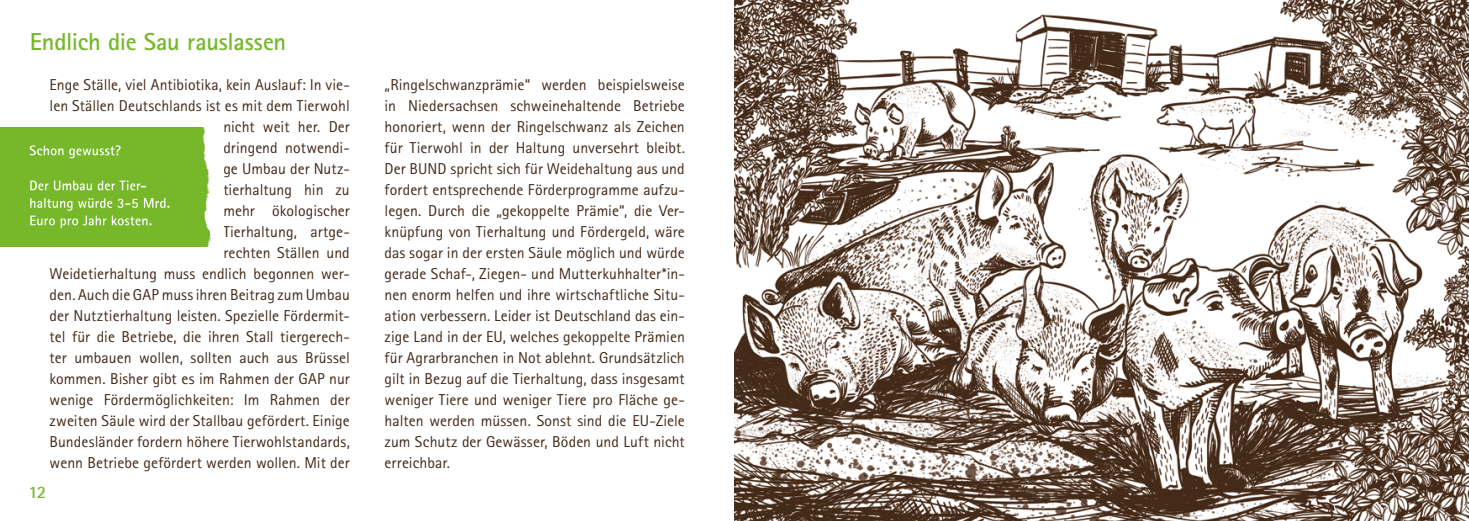
<style>
.page{position:relative;width:1469px;height:521px;background:#fff}
.page>*{position:absolute;margin:0;border:0;box-sizing:border-box;transform-origin:0 0}
.t1{font:700 24.5px "Rotis Sans Serif Std";letter-spacing:-.01em;color:#76b82a}
.t2{font:700 17.5px "Rotis Sans Serif Std";color:#76b82a}
.t3{font:15.75px/21px "Rotis Sans Serif Std";color:#432918;text-align:right}
</style>
<div class="page">
<img style="left:734px;top:0;width:734px;height:521px">
<div style="left:0;top:127px;width:211px;height:120px;background:#76b82a"></div>
<svg style="left:30px;top:198px;width:139px;height:30px;background:#8dc34e"></svg>
<svg style="left:30px;top:181px;width:116px;height:9px"></svg>
<svg style="left:30px;top:145px;width:91px;height:13px"></svg>
<h1 class="t1" style="left:30px;top:26px;width:258px">Endlich die Sau rauslassen</h1>
<p class="t3" style="left:50px;top:75px;width:302px">Enge Ställe, viel Antibiotika, kein Auslauf: In vie&shy;len Ställen Deutschlands ist es mit dem Tierwohl nicht weit her. Der<br>dringend notwendi-<br>ge Umbau der Nutz-<br>tierhaltung hin zu<br>mehr ökologischer<br>Tierhaltung, artge-<br>rechten Ställen und<br>Weidetierhaltung muss endlich begonnen wer&shy;den. Auch die GAP muss ihren Beitrag zum Umbau der Nutztierhaltung leisten. Spezielle Fördermit&shy;tel für die Betriebe, die ihren Stall tiergerech&shy;ter umbauen wollen, sollten auch aus Brüssel kommen. Bisher gibt es im Rahmen der GAP nur wenige Fördermöglichkeiten: Im Rahmen der zweiten Säule wird der Stallbau gefördert. Einige Bundesländer fordern höhere Tierwohlstandards, wenn Betriebe gefördert werden wollen. Mit der</p>
<p class="t3" style="left:384px;top:74px;width:302px;text-align:justify">„Ringelschwanzprämie“ werden beispielsweise in Niedersachsen schweinehaltende Betriebe honoriert, wenn der Ringelschwanz als Zeichen für Tierwohl in der Haltung unversehrt bleibt.<br>Der BUND spricht sich für Weidehaltung aus und fordert entsprechende Förderprogramme aufzu&shy;legen. Durch die „gekoppelte Prämie“, die Ver&shy;knüpfung von Tierhaltung und Fördergeld, wäre das sogar in der ersten Säule möglich und würde gerade Schaf-, Ziegen- und Mutterkuhhalter*in&shy;nen enorm helfen und ihre wirtschaftliche Situ&shy;ation verbessern. Leider ist Deutschland das ein&shy;zige Land in der EU, welches gekoppelte Prämien für Agrarbranchen in Not ablehnt. Grundsätzlich gilt in Bezug auf die Tierhaltung, dass insgesamt weniger Tiere und weniger Tiere pro Fläche ge&shy;halten werden müssen. Sonst sind die EU-Ziele zum Schutz der Gewässer, Böden und Luft nicht erreichbar.</p>
<p class="t2" style="left:29px;top:481px;width:19px">12</p>
</div>
